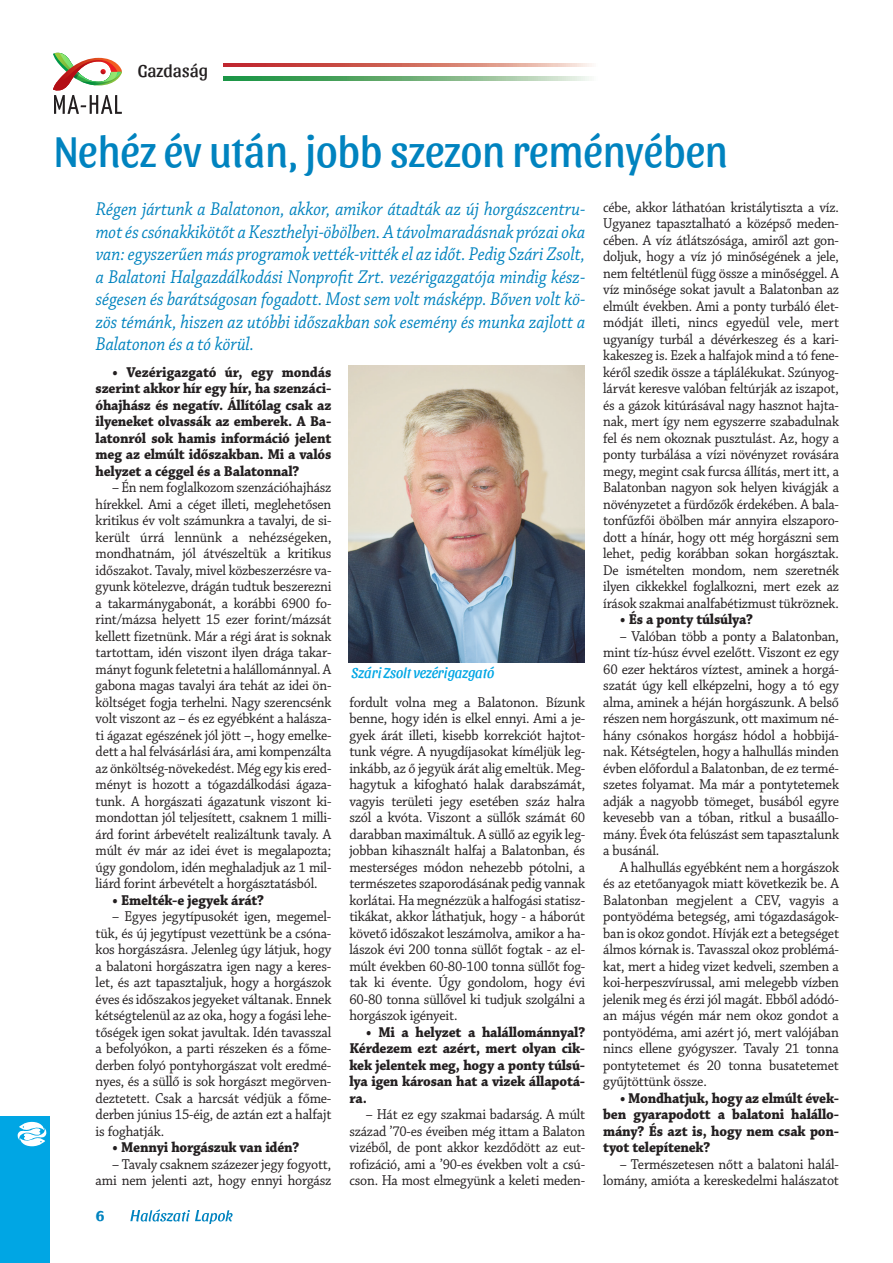
<style>
.page{position:relative;width:893px;height:1263px;background:#fff}
.page>*{position:absolute;margin:0;border:0;box-sizing:border-box;transform-origin:0 0}
.Főcím{font:45px "Sansita";color:#0083bf;scale:.95 1}
.Líd{font:italic 19.5px/22.5px "Chaparral Pro";color:#0083bf;text-align:justify;scale:.9 1}
.rovatcím{font:18px "Sansita";color:#231f20}
.Kenyér{font:15px/16.5px "Chaparral Pro";letter-spacing:-.015em;color:#231f20;text-align:justify;scale:.94 1}
.Kenyér-2{font:15px/16.5px "Chaparral Pro";letter-spacing:-.015em;color:#231f20;text-align:justify;scale:.93 1}
.Kenyér-3{font:700 15px/16.5px "Chaparral Pro";letter-spacing:-.015em;color:#231f20;text-align:justify;scale:.94 1}
.Képaláírás{font:italic 15px "Sansita";color:#00a6e4;scale:.95 1}
.t1{font:700 15px "Sansita";color:#0083bf}
</style>
<div class="page">
<svg style="left:53px;top:53px;width:69px;height:61px"></svg>
<svg style="left:130px;top:1209px;width:103px;height:15px"></svg>
<div style="left:0;top:1116px;width:50px;height:147px;background:#00a6e4"></div>
<svg style="left:18px;top:1122px;width:28px;height:24px"></svg>
<svg style="left:223px;top:64px;width:369px;height:3px"></svg>
<svg style="left:223px;top:77px;width:366px;height:3px"></svg>
<img style="left:349px;top:366px;width:236px;height:297px">
<p class="rovatcím" style="left:138px;top:61px;width:72px">Gazdaság</p>
<p class="Főcím" style="left:54px;top:126px;width:711px">Nehéz év után, jobb szezon reményében</p>
<p class="Líd" style="left:96px;top:198px;width:545px">Régen jártunk a Balatonon, akkor, amikor átadták az új horgászcentru&shy;mot és csónakkikötőt a Keszthelyi-öbölben. A távolmaradásnak prózai oka van: egyszerűen más programok vették-vitték el az időt. Pedig Szári Zsolt, a Balatoni Halgazdálkodási Nonprofit Zrt. vezérigazgatója mindig kész&shy;ségesen és barátságosan fogadott. Most sem volt másképp. Bőven volt kö&shy;zös témánk, hiszen az utóbbi időszakban sok esemény és munka zajlott a Balatonon és a tó körül.</p>
<p class="Kenyér-2" style="left:603px;top:199px;width:255px">cébe, akkor láthatóan kristálytiszta a víz.<br>Ugyanez tapasztalható a középső meden&shy;cében. A víz átlátszósága, amiről azt gon&shy;doljuk, hogy a víz jó minőségének a jele, nem feltétlenül függ össze a minőséggel. A víz minősége sokat javult a Balatonban az elmúlt években. Ami a ponty turbáló élet&shy;módját illeti, nincs egyedül vele, mert ugyanígy turbál a dévérkeszeg és a kari&shy;kakeszeg is. Ezek a halfajok mind a tó fene&shy;kéről szedik össze a táplálékukat. Szúnyog&shy;lárvát keresve valóban feltúrják az iszapot, és a gázok kitúrásával nagy hasznot hajta&shy;nak, mert így nem egyszerre szabadulnak fel és nem okoznak pusztulást. Az, hogy a ponty turbálása a vízi növényzet rovására megy, megint csak furcsa állítás, mert itt, a Balatonban nagyon sok helyen kivágják a növényzetet a fürdőzők érdekében. A bala&shy;tonfűzfői öbölben már annyira elszaporo&shy;dott a hínár, hogy ott még horgászni sem lehet, pedig korábban sokan horgásztak.<br>De ismételten mondom, nem szeretnék ilyen cikkekkel foglalkozni, mert ezek az írások szakmai analfabétizmust tükröznek.</p>
<p class="Kenyér-3" style="left:620px;top:612px;width:143px">• És a ponty túlsúlya?</p>
<p class="Kenyér" style="left:603px;top:628px;width:252px;text-indent:17px">– Valóban több a ponty a Balatonban, mint tíz-húsz évvel ezelőtt. Viszont ez egy 60 ezer hektáros víztest, aminek a horgá&shy;szatát úgy kell elképzelni, hogy a tó egy alma, aminek a héján horgászunk. A belső részen nem horgászunk, ott maximum né&shy;hány csónakos horgász hódol a hobbijá&shy;nak. Kétségtelen, hogy a halhullás minden évben előfordul a Balatonban, de ez termé&shy;szetes folyamat. Ma már a pontytetemek adják a nagyobb tömeget, busából egyre kevesebb van a tóban, ritkul a busaállo&shy;mány. Évek óta felúszást sem tapasztalunk a busánál.</p>
<p class="Kenyér" style="left:603px;top:859px;width:252px;text-indent:17px">A halhullás egyébként nem a horgászok és az etetőanyagok miatt következik be. A Balatonban megjelent a CEV, vagyis a pontyödéma betegség, ami tógazdaságok&shy;ban is okoz gondot. Hívják ezt a betegséget álmos kórnak is. Tavasszal okoz problémá&shy;kat, mert a hideg vizet kedveli, szemben a koi-herpeszvírussal, ami melegebb vízben jelenik meg és érzi jól magát. Ebből adódó&shy;an május végén már nem okoz gondot a pontyödéma, ami azért jó, mert valójában nincs ellene gyógyszer. Tavaly 21 tonna pontytetemet és 20 tonna busatetemet gyűjtöttünk össze.</p>
<p class="Kenyér-3" style="left:603px;top:1090px;width:252px;text-indent:17px">• Mondhatjuk, hogy az elmúlt évek&shy;ben gyarapodott a balatoni halállo&shy;mány? És azt is, hogy nem csak pon&shy;tyot telepítenek?</p>
<p class="Kenyér" style="left:603px;top:1156px;width:252px;text-align:right">– Természetesen nőtt a balatoni halál&shy;lomány, amióta a kereskedelmi halászatot</p>
<p class="Kenyér-3" style="left:96px;top:364px;width:252px;text-indent:17px">• Vezérigazgató úr, egy mondás szerint akkor hír egy hír, ha szenzáci&shy;óhajhász és negatív. Állítólag csak az ilyeneket olvassák az emberek. A Ba&shy;latonról sok hamis információ jelent meg az elmúlt időszakban. Mi a valós helyzet a céggel és a Balatonnal?</p>
<p class="Kenyér-2" style="left:96px;top:480px;width:255px;text-indent:17px">– Én nem foglalkozom szenzációhajhász hírekkel. Ami a céget illeti, meglehetősen kritikus év volt számunkra a tavalyi, de si&shy;került úrrá lennünk a nehézségeken, mondhatnám, jól átvészeltük a kritikus időszakot. Tavaly, mivel közbeszerzésre va&shy;gyunk kötelezve, drágán tudtuk beszerezni a takarmánygabonát, a korábbi 6900 fo&shy;rint/mázsa helyett 15 ezer forint/mázsát kellett fizetnünk. Már a régi árat is soknak tartottam, idén viszont ilyen drága takar&shy;mányt fogunk feletetni a halállománnyal. A gabona magas tavalyi ára tehát az idei ön&shy;költséget fogja terhelni. Nagy szerencsénk volt viszont az – és ez egyébként a halásza&shy;ti ágazat egészének jól jött –, hogy emelke&shy;dett a hal felvásárlási ára, ami kompenzálta az önköltség-növekedést. Még egy kis ered&shy;ményt is hozott a tógazdálkodási ágaza&shy;tunk. A horgászati ágazatunk viszont ki&shy;mondottan jól teljesített, csaknem 1 milli&shy;árd forint árbevételt realizáltunk tavaly. A múlt év már az idei évet is megalapozta; úgy gondolom, idén meghaladjuk az 1 mil&shy;liárd forint árbevételt a horgásztatásból.</p>
<p class="Kenyér-3" style="left:112px;top:892px;width:163px">• Emelték-e jegyek árát?</p>
<p class="Kenyér" style="left:96px;top:909px;width:252px;text-indent:17px">– Egyes jegytípusokét igen, megemel&shy;tük, és új jegytípust vezettünk be a csóna&shy;kos horgászásra. Jelenleg úgy látjuk, hogy a balatoni horgászatra igen nagy a keres&shy;let, és azt tapasztaljuk, hogy a horgászok éves és időszakos jegyeket váltanak. Ennek kétségtelenül az az oka, hogy a fogási lehe&shy;tőségek igen sokat javultak. Idén tavasszal a befolyókon, a parti részeken és a főme&shy;derben folyó pontyhorgászat volt eredmé&shy;nyes, és a süllő is sok horgászt megörven&shy;deztetett. Csak a harcsát védjük a főme&shy;derben június 15-éig, de aztán ezt a halfajt is foghatják.</p>
<p class="Kenyér-3" style="left:112px;top:1140px;width:201px">• Mennyi horgászuk van idén?</p>
<p class="Kenyér" style="left:96px;top:1156px;width:252px;text-align:right">– Tavaly csaknem százezer jegy fogyott, ami nem jelenti azt, hogy ennyi horgász</p>
<p class="Képaláírás" style="left:351px;top:664px;width:152px">Szári Zsolt vezérigazgató</p>
<p class="Kenyér" style="left:349px;top:694px;width:252px">fordult volna meg a Balatonon. Bízunk benne, hogy idén is elkel ennyi. Ami a je&shy;gyek árát illeti, kisebb korrekciót hajtot&shy;tunk végre. A nyugdíjasokat kíméljük leg&shy;inkább, az ő jegyük árát alig emeltük. Meg&shy;hagytuk a kifogható halak darabszámát, vagyis területi jegy esetében száz halra szól a kvóta. Viszont a süllők számát 60 darabban maximáltuk. A süllő az egyik leg&shy;jobban kihasznált halfaj a Balatonban, és mesterséges módon nehezebb pótolni, a természetes szaporodásának pedig vannak korlátai. Ha megnézzük a halfogási statisz&shy;tikákat, akkor láthatjuk, hogy - a háborút követő időszakot leszámolva, amikor a ha&shy;lászok évi 200 tonna süllőt fogtak - az el&shy;múlt években 60-80-100 tonna süllőt fog&shy;tak ki évente. Úgy gondolom, hogy évi 60-80 tonna süllővel ki tudjuk szolgálni a horgászok igényeit.</p>
<p class="Kenyér-3" style="left:349px;top:1024px;width:252px;text-indent:17px">• Mi a helyzet a halállománnyal?<br>Kérdezem ezt azért, mert olyan cik&shy;kek jelentek meg, hogy a ponty túlsú&shy;lya igen károsan hat a vizek állapotá&shy;ra.</p>
<p class="Kenyér-2" style="left:349px;top:1107px;width:255px;text-indent:17px">– Hát ez egy szakmai badarság. A múlt század ’70-es éveiben még ittam a Balaton vizéből, de pont akkor kezdődött az eut&shy;rofizáció, ami a ’90-es években volt a csú&shy;cson. Ha most elmegyünk a keleti meden-</p>
<p class="t1" style="left:96px;top:1207px;width:10px">6</p>
</div>
